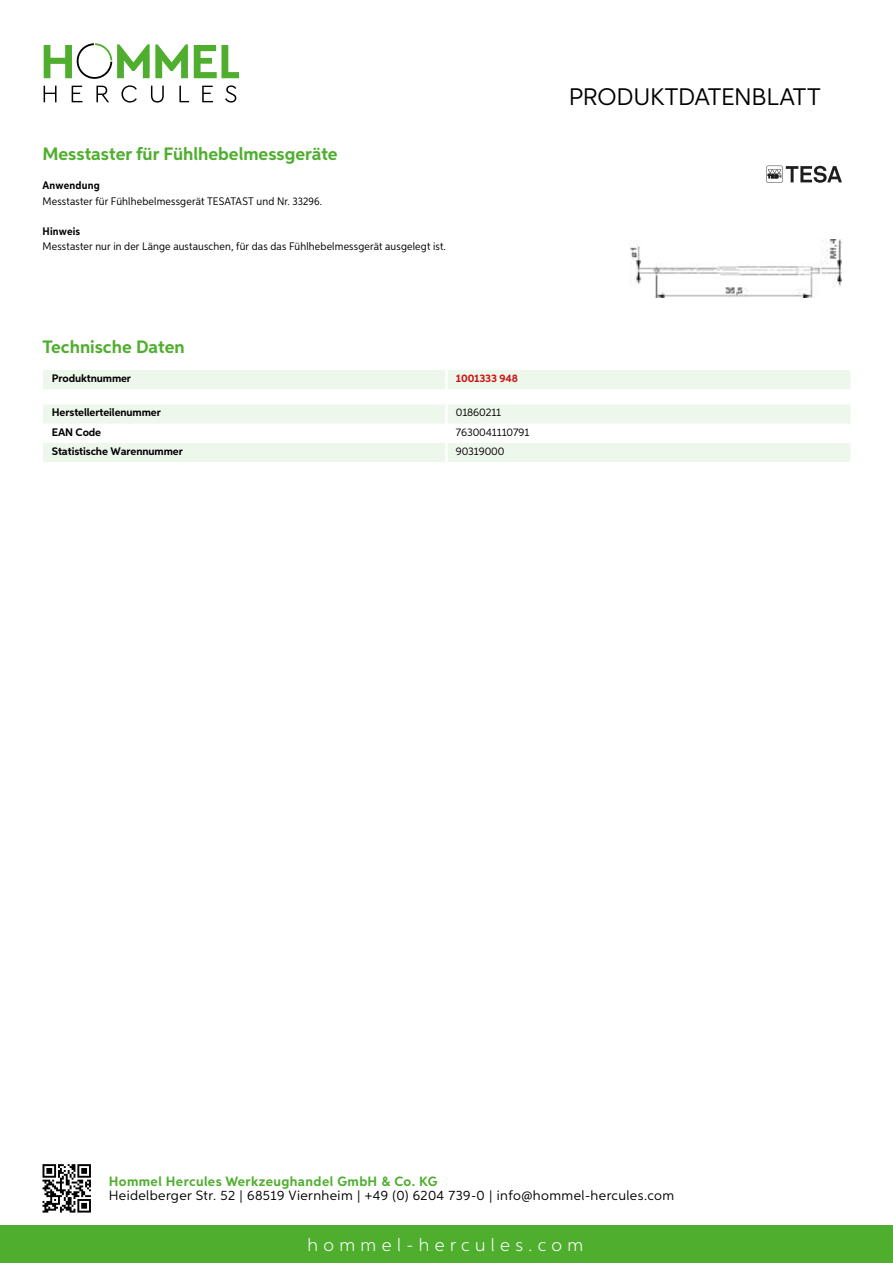
<style>
.page{position:relative;width:893px;height:1263px;background:#fff}
.page>*{position:absolute;margin:0;border:0;box-sizing:border-box;transform-origin:0 0}
.t1{font:24px "Aspira";letter-spacing:-.01em;color:#000}
.t2{font:700 18px "Aspira";color:#50ae2f}
.t3{font:300 18px "Aspira";letter-spacing:.3em;color:#fff}
.t4{font:13.5px "Aspira";letter-spacing:.03em;color:#000}
.t5{font:700 13.5px "Aspira";letter-spacing:.03em;color:#50ae2f}
.t6{font:10.95px "Aspira Nar";letter-spacing:.015em;color:#000}
.t7{font:700 10.95px "Aspira";letter-spacing:-.01em;color:#000}
.t8{font:10.95px "Aspira";letter-spacing:-.01em;color:#000}
.t9{font:700 10.95px "Aspira Nar";letter-spacing:.02em;color:#000}
.t10{font:700 10.95px "Aspira";letter-spacing:-.01em;color:#cd1013}
</style>
<div class="page">
<div style="left:0;top:1226px;width:893px;height:37px;background:#50ae2f"></div>
<svg style="left:43px;top:1164px;width:48px;height:48px"></svg>
<svg style="left:194px;top:45px;width:45px;height:33px"></svg>
<svg style="left:44px;top:43px;width:144px;height:36px"></svg>
<svg style="left:44px;top:86px;width:13px;height:16px"></svg>
<svg style="left:72px;top:86px;width:10px;height:16px"></svg>
<svg style="left:96px;top:86px;width:13px;height:16px"></svg>
<svg style="left:121px;top:85px;width:16px;height:18px"></svg>
<svg style="left:151px;top:86px;width:13px;height:17px"></svg>
<svg style="left:179px;top:86px;width:10px;height:16px"></svg>
<svg style="left:202px;top:86px;width:11px;height:16px"></svg>
<svg style="left:225px;top:85px;width:11px;height:18px"></svg>
<div style="left:43px;top:370px;width:807px;height:19px;background:#eef7eb"></div>
<hr style="left:445px;top:370px;width:3px;height:19px;background:#fff">
<svg style="left:43px;top:405px;width:807px;height:57px"></svg>
<hr style="left:445px;top:443px;width:3px;height:19px;background:#fff">
<img style="left:629px;top:239px;width:213px;height:58px">
<svg style="left:766px;top:166px;width:76px;height:17px"></svg>
<h2 class="t2" style="left:43px;top:142px;width:297px">Messtaster für Fühlhebelmessgeräte</h2>
<p class="t9" style="left:43px;top:179px;width:59px">Anwendung</p>
<p class="t6" style="left:43px;top:194px;width:281px">Messtaster für Fühlhebelmessgerät TESATAST und Nr. 33296.</p>
<p class="t9" style="left:43px;top:225px;width:39px">Hinweis</p>
<p class="t6" style="left:43px;top:240px;width:405px">Messtaster nur in der Länge austauschen, für das das Fühlhebelmessgerät ausgelegt ist.</p>
<h2 class="t2" style="left:43px;top:336px;width:144px">Technische Daten</h2>
<p class="t7" style="left:52px;top:371px;width:81px">Produktnummer</p>
<p class="t10" style="left:456px;top:371px;width:64px">1001333 948</p>
<p class="t7" style="left:52px;top:406px;width:111px">Herstellerteilenummer</p>
<p class="t8" style="left:456px;top:406px;width:47px">01860211</p>
<p class="t7" style="left:52px;top:425px;width:51px">EAN Code</p>
<p class="t8" style="left:456px;top:425px;width:75px">7630041110791</p>
<p class="t7" style="left:52px;top:444px;width:132px">Statistische Warennummer</p>
<p class="t8" style="left:456px;top:444px;width:50px">90319000</p>
<h1 class="t1" style="left:569px;top:82px;width:253px">Produktdatenblatt</h1>
<p class="t5" style="left:109px;top:1172px;width:330px">Hommel Hercules Werkzeughandel GmbH &amp; Co. KG</p>
<p class="t4" style="left:109px;top:1187px;width:567px">Heidelberger Str. 52 | 68519 Viernheim | +49 (0) 6204 739-0 | info@hommel-hercules.com</p>
<h2 class="t3" style="left:307px;top:1234px;width:277px">hommel-hercules.com</h2>
</div>
